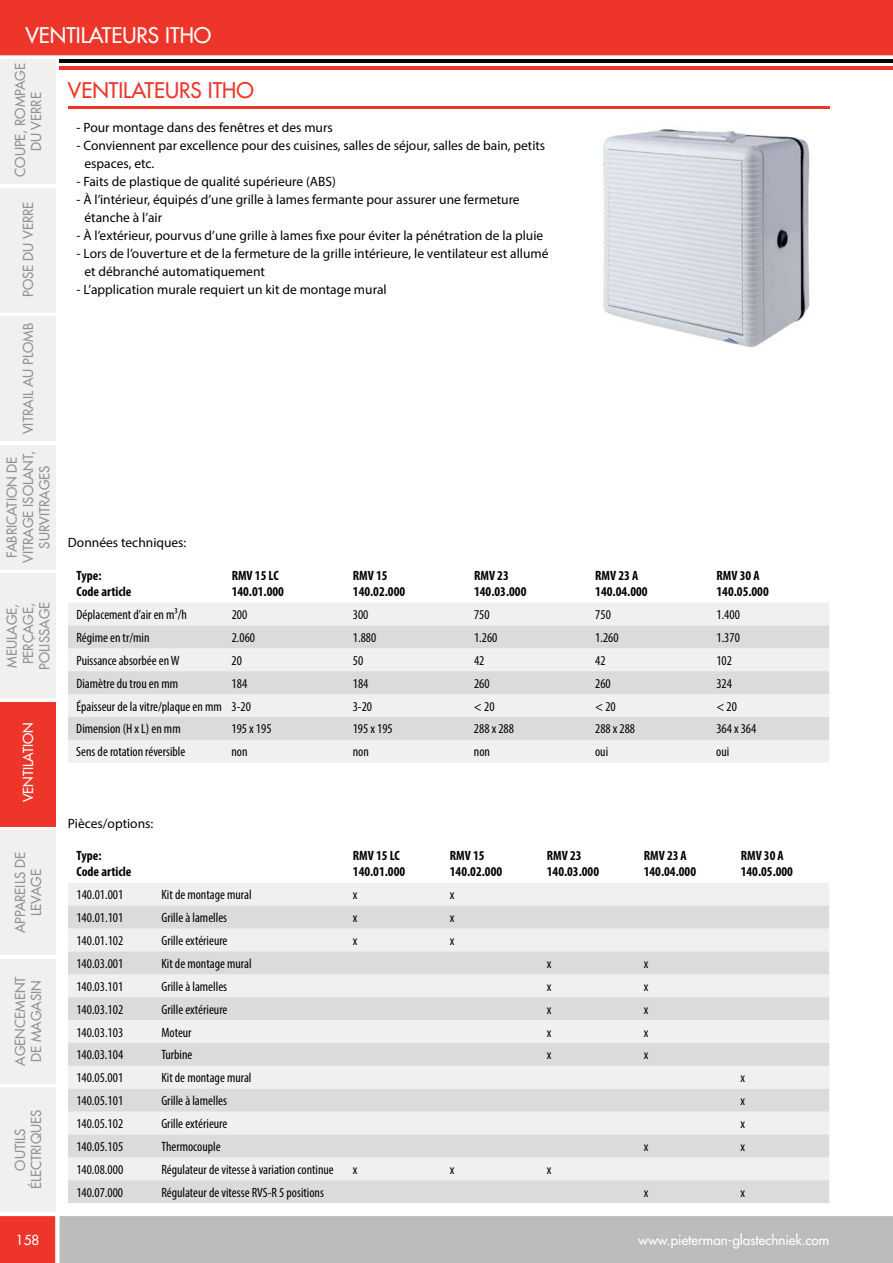
<style>
.page{position:relative;width:893px;height:1263px;background:#fff}
.page>*{position:absolute;margin:0;border:0;box-sizing:border-box;transform-origin:0 0}
.t1{font:500 21px "Futura Std";color:#ee3529}
.t2{font:500 21px "Futura Std";color:#fff}
.t3{font:condensed 13.5px "Myriad Pro";color:#040000}
.t4{font:13.5px/18px "Myriad Pro";color:#040000}
.t5{font:700 condensed 13.5px/16.2px "Myriad Pro";color:#040000}
.t6{font:500 13.5px/16.2px "Futura Std";color:#909393;text-align:center}
.t7{font:500 13.5px "Futura Std";color:#fff}
</style>
<div class="page">
<div style="left:0;top:0;width:893px;height:55px;background:#ee3529"></div>
<div style="left:0;top:1216px;width:893px;height:47px;background:#bbbdbc"></div>
<div style="left:0;top:60px;width:55px;height:124px;background:#f1f0ef"></div>
<div style="left:0;top:188px;width:55px;height:124px;background:#f1f0ef"></div>
<div style="left:0;top:317px;width:55px;height:124px;background:#f1f0ef"></div>
<div style="left:0;top:445px;width:55px;height:124px;background:#f1f0ef"></div>
<div style="left:0;top:574px;width:55px;height:124px;background:#f1f0ef"></div>
<div style="left:0;top:702px;width:55px;height:124px;background:#ee3529"></div>
<div style="left:0;top:831px;width:55px;height:124px;background:#f1f0ef"></div>
<div style="left:0;top:959px;width:55px;height:124px;background:#f1f0ef"></div>
<div style="left:0;top:1088px;width:55px;height:124px;background:#f1f0ef"></div>
<hr style="left:59px;top:66px;width:834px;height:3px;background:#ee3529">
<hr style="left:59px;top:60px;width:834px;height:3px;background:#040000">
<hr style="left:68px;top:107px;width:761px;height:2px;background:#ee3529">
<div style="left:68px;top:603px;width:761px;height:160px;background:#f1f0ef"></div>
<svg style="left:68px;top:625px;width:761px;height:115px;fill:#dadbda"></svg>
<div style="left:68px;top:883px;width:761px;height:23px;background:#f1f0ef"></div>
<svg style="left:68px;top:906px;width:761px;height:297px;fill:#dadbda"></svg>
<img style="left:602px;top:129px;width:208px;height:219px">
<h1 class="t2" style="left:25px;top:23px;width:187px">VENTILATEURS ITHO</h1>
<p class="t6" style="left:12px;top:177px;width:115px;rotate:-90deg">COUPE, ROMPAGE<br>DU VERRE</p>
<p class="t6" style="left:20px;top:297px;width:97px;rotate:-90deg">POSE DU VERRE</p>
<p class="t6" style="left:20px;top:434px;width:113px;rotate:-90deg">VITRAIL AU PLOMB</p>
<p class="t6" style="left:4px;top:563px;width:113px;rotate:-90deg">FABRICATION DE<br>VITRAGE ISOLANT,<br>SURVITRAGES</p>
<p class="t6" style="left:4px;top:670px;width:69px;rotate:-90deg">MEULAGE,<br>PERÇAGE,<br>POLISSAGE</p>
<p class="t7" style="left:21px;top:802px;width:82px;rotate:-90deg">VENTILATION</p>
<p class="t6" style="left:12px;top:933px;width:83px;rotate:-90deg">APPAREILS DE<br>LEVAGE</p>
<p class="t6" style="left:12px;top:1066px;width:90px;text-align:left;rotate:-90deg">AGENCEMENT<br>DE MAGASIN</p>
<p class="t6" style="left:12px;top:1189px;width:81px;rotate:-90deg">OUTILS<br>ÉLECTRIQUES</p>
<p class="t7" style="left:16px;top:1232px;width:25px">158</p>
<h1 class="t1" style="left:68px;top:79px;width:187px">VENTILATEURS ITHO</h1>
<p class="t4" style="left:76px;top:119px;width:258px">- Pour montage dans des fenêtres et des murs</p>
<p class="t4" style="left:84px;top:137px;width:462px;text-indent:-8px">- Conviennent par excellence pour des cuisines, salles de séjour, salles de bain, petits espaces, etc.</p>
<p class="t4" style="left:76px;top:173px;width:261px">- Faits de plastique de qualité supérieure (ABS)</p>
<p class="t4" style="left:84px;top:191px;width:437px;text-indent:-8px">- À l’intérieur, équipés d’une grille à lames fermante pour assurer une fermeture étanche à l’air</p>
<p class="t4" style="left:76px;top:227px;width:468px">- À l’extérieur, pourvus d’une grille à lames fixe pour éviter la pénétration de la pluie</p>
<p class="t4" style="left:84px;top:245px;width:465px;text-indent:-8px">- Lors de l’ouverture et de la fermeture de la grille intérieure, le ventilateur est allumé et débranché automatiquement</p>
<p class="t4" style="left:76px;top:281px;width:312px">- L’application murale requiert un kit de montage mural</p>
<p class="t4" style="left:68px;top:534px;width:120px">Données techniques:</p>
<p class="t5" style="left:76px;top:567px;width:57px">Type:<br>Code article</p>
<p class="t5" style="left:232px;top:567px;width:54px">RMV 15 LC<br>140.01.000</p>
<p class="t5" style="left:353px;top:567px;width:54px">RMV 15<br>140.02.000</p>
<p class="t5" style="left:474px;top:567px;width:54px">RMV 23<br>140.03.000</p>
<p class="t5" style="left:595px;top:567px;width:54px">RMV 23 A<br>140.04.000</p>
<p class="t5" style="left:716px;top:567px;width:54px">RMV 30 A<br>140.05.000</p>
<p class="t3" style="left:76px;top:609px;width:112px">Déplacement d’air en m³/h</p>
<p class="t3" style="left:232px;top:609px;width:17px">200</p>
<p class="t3" style="left:353px;top:609px;width:17px">300</p>
<p class="t3" style="left:474px;top:609px;width:17px">750</p>
<p class="t3" style="left:595px;top:609px;width:17px">750</p>
<p class="t3" style="left:716px;top:609px;width:25px">1.400</p>
<p class="t3" style="left:76px;top:632px;width:75px">Régime en tr/min</p>
<p class="t3" style="left:232px;top:632px;width:25px">2.060</p>
<p class="t3" style="left:353px;top:632px;width:25px">1.880</p>
<p class="t3" style="left:474px;top:632px;width:25px">1.260</p>
<p class="t3" style="left:595px;top:632px;width:25px">1.260</p>
<p class="t3" style="left:716px;top:632px;width:25px">1.370</p>
<p class="t3" style="left:76px;top:655px;width:105px">Puissance absorbée en W</p>
<p class="t3" style="left:232px;top:655px;width:12px">20</p>
<p class="t3" style="left:353px;top:655px;width:12px">50</p>
<p class="t3" style="left:474px;top:655px;width:12px">42</p>
<p class="t3" style="left:595px;top:655px;width:12px">42</p>
<p class="t3" style="left:716px;top:655px;width:17px">102</p>
<p class="t3" style="left:76px;top:678px;width:103px">Diamètre du trou en mm</p>
<p class="t3" style="left:232px;top:678px;width:17px">184</p>
<p class="t3" style="left:353px;top:678px;width:17px">184</p>
<p class="t3" style="left:474px;top:678px;width:17px">260</p>
<p class="t3" style="left:595px;top:678px;width:17px">260</p>
<p class="t3" style="left:716px;top:678px;width:17px">324</p>
<p class="t3" style="left:76px;top:701px;width:176px">Épaisseur de la vitre/plaque en mm 3-20</p>
<p class="t3" style="left:353px;top:701px;width:21px">3-20</p>
<p class="t3" style="left:474px;top:701px;width:22px">&lt; 20</p>
<p class="t3" style="left:595px;top:701px;width:22px">&lt; 20</p>
<p class="t3" style="left:716px;top:701px;width:22px">&lt; 20</p>
<p class="t3" style="left:76px;top:724px;width:106px">Dimension (H x L) en mm</p>
<p class="t3" style="left:232px;top:724px;width:42px">195 x 195</p>
<p class="t3" style="left:353px;top:724px;width:42px">195 x 195</p>
<p class="t3" style="left:474px;top:724px;width:42px">288 x 288</p>
<p class="t3" style="left:595px;top:724px;width:42px">288 x 288</p>
<p class="t3" style="left:716px;top:724px;width:42px">364 x 364</p>
<p class="t3" style="left:76px;top:747px;width:111px">Sens de rotation réversible</p>
<p class="t3" style="left:231px;top:747px;width:18px">non</p>
<p class="t3" style="left:353px;top:747px;width:18px">non</p>
<p class="t3" style="left:474px;top:747px;width:18px">non</p>
<p class="t3" style="left:595px;top:747px;width:15px">oui</p>
<p class="t3" style="left:716px;top:747px;width:15px">oui</p>
<p class="t4" style="left:68px;top:815px;width:87px">Pièces/options:</p>
<p class="t5" style="left:76px;top:847px;width:57px">Type:<br>Code article</p>
<p class="t5" style="left:353px;top:847px;width:54px">RMV 15 LC<br>140.01.000</p>
<p class="t5" style="left:450px;top:847px;width:54px">RMV 15<br>140.02.000</p>
<p class="t5" style="left:547px;top:847px;width:54px">RMV 23<br>140.03.000</p>
<p class="t5" style="left:644px;top:847px;width:54px">RMV 23 A<br>140.04.000</p>
<p class="t5" style="left:741px;top:847px;width:54px">RMV 30 A<br>140.05.000</p>
<p class="t3" style="left:76px;top:890px;width:48px">140.01.001</p>
<p class="t3" style="left:162px;top:890px;width:92px">Kit de montage mural</p>
<p class="t3" style="left:353px;top:890px;width:6px">x</p>
<p class="t3" style="left:450px;top:890px;width:6px">x</p>
<p class="t3" style="left:76px;top:913px;width:48px">140.01.101</p>
<p class="t3" style="left:162px;top:913px;width:67px">Grille à lamelles</p>
<p class="t3" style="left:353px;top:913px;width:6px">x</p>
<p class="t3" style="left:450px;top:913px;width:6px">x</p>
<p class="t3" style="left:76px;top:935px;width:48px">140.01.102</p>
<p class="t3" style="left:161px;top:935px;width:67px">Grille extérieure</p>
<p class="t3" style="left:353px;top:935px;width:6px">x</p>
<p class="t3" style="left:450px;top:935px;width:6px">x</p>
<p class="t3" style="left:76px;top:958px;width:48px">140.03.001</p>
<p class="t3" style="left:161px;top:958px;width:92px">Kit de montage mural</p>
<p class="t3" style="left:547px;top:958px;width:6px">x</p>
<p class="t3" style="left:644px;top:958px;width:6px">x</p>
<p class="t3" style="left:76px;top:981px;width:48px">140.03.101</p>
<p class="t3" style="left:161px;top:981px;width:67px">Grille à lamelles</p>
<p class="t3" style="left:547px;top:981px;width:6px">x</p>
<p class="t3" style="left:644px;top:981px;width:6px">x</p>
<p class="t3" style="left:76px;top:1004px;width:48px">140.03.102</p>
<p class="t3" style="left:161px;top:1004px;width:67px">Grille extérieure</p>
<p class="t3" style="left:547px;top:1004px;width:6px">x</p>
<p class="t3" style="left:644px;top:1004px;width:6px">x</p>
<p class="t3" style="left:76px;top:1027px;width:48px">140.03.103</p>
<p class="t3" style="left:161px;top:1027px;width:32px">Moteur</p>
<p class="t3" style="left:547px;top:1027px;width:6px">x</p>
<p class="t3" style="left:644px;top:1027px;width:6px">x</p>
<p class="t3" style="left:76px;top:1050px;width:48px">140.03.104</p>
<p class="t3" style="left:161px;top:1050px;width:33px">Turbine</p>
<p class="t3" style="left:547px;top:1050px;width:6px">x</p>
<p class="t3" style="left:644px;top:1050px;width:6px">x</p>
<p class="t3" style="left:76px;top:1073px;width:48px">140.05.001</p>
<p class="t3" style="left:161px;top:1073px;width:92px">Kit de montage mural</p>
<p class="t3" style="left:741px;top:1073px;width:6px">x</p>
<p class="t3" style="left:76px;top:1096px;width:48px">140.05.101</p>
<p class="t3" style="left:161px;top:1096px;width:67px">Grille à lamelles</p>
<p class="t3" style="left:741px;top:1096px;width:6px">x</p>
<p class="t3" style="left:76px;top:1118px;width:48px">140.05.102</p>
<p class="t3" style="left:161px;top:1118px;width:67px">Grille extérieure</p>
<p class="t3" style="left:741px;top:1118px;width:6px">x</p>
<p class="t3" style="left:76px;top:1141px;width:48px">140.05.105</p>
<p class="t3" style="left:161px;top:1141px;width:61px">Thermocouple</p>
<p class="t3" style="left:644px;top:1141px;width:6px">x</p>
<p class="t3" style="left:741px;top:1141px;width:6px">x</p>
<p class="t3" style="left:76px;top:1164px;width:48px">140.08.000</p>
<p class="t3" style="left:161px;top:1164px;width:174px">Régulateur de vitesse à variation continue</p>
<p class="t3" style="left:353px;top:1164px;width:6px">x</p>
<p class="t3" style="left:450px;top:1164px;width:6px">x</p>
<p class="t3" style="left:547px;top:1164px;width:6px">x</p>
<p class="t3" style="left:76px;top:1187px;width:48px">140.07.000</p>
<p class="t3" style="left:161px;top:1187px;width:164px">Régulateur de vitesse RVS-R 5 positions</p>
<p class="t3" style="left:644px;top:1187px;width:6px">x</p>
<p class="t3" style="left:741px;top:1187px;width:6px">x</p>
<p class="t7" style="left:638px;top:1232px;width:192px">www.pieterman-glastechniek.com</p>
</div>
